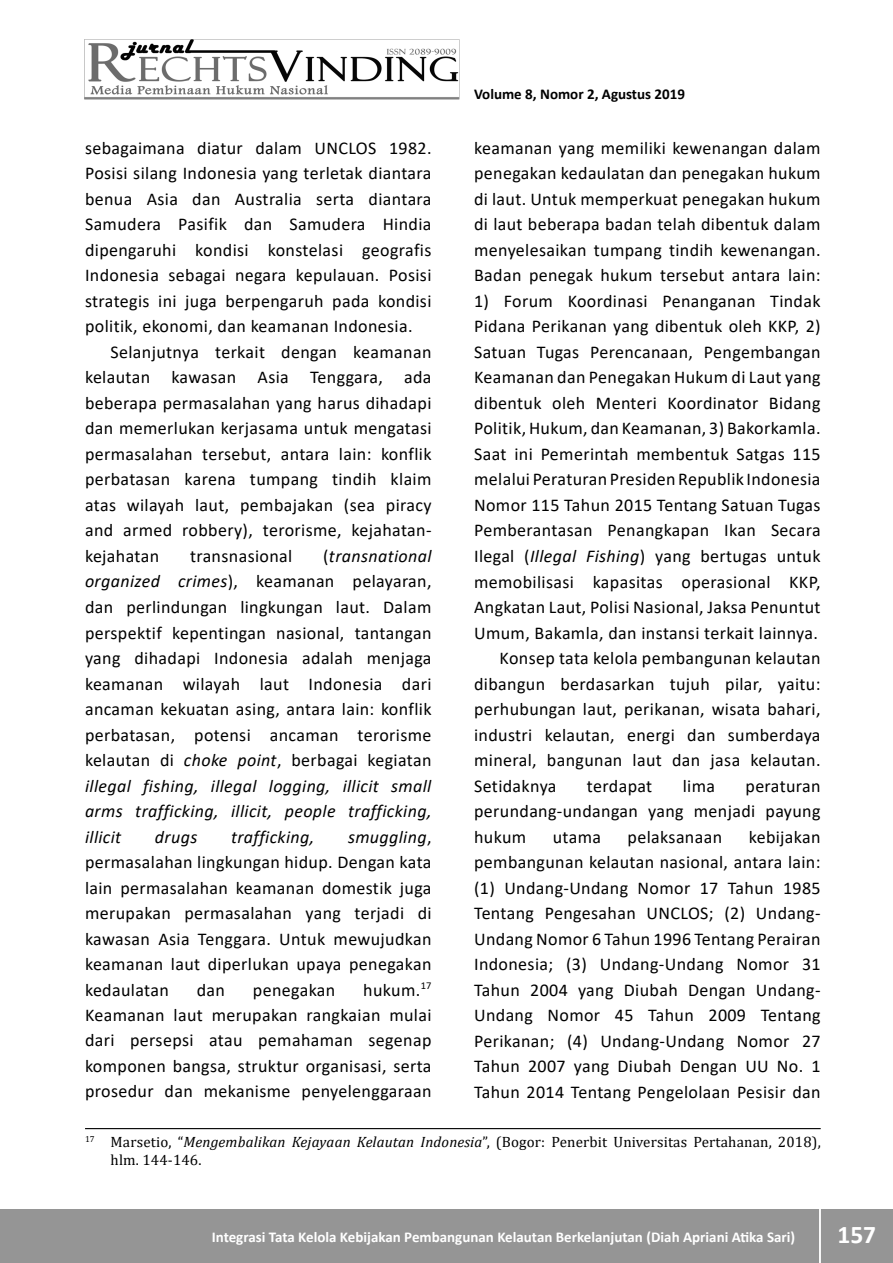
<style>
.page{position:relative;width:893px;height:1263px;background:#fff}
.page>*{position:absolute;margin:0;border:0;box-sizing:border-box;transform-origin:0 0}
.t1{font:700 25.5px "Calibri";color:#fff}
.t2{font:18px/25.5px "Calibri";letter-spacing:.02em;color:#000;text-align:justify}
.t3{font:italic 18px "Calibri";letter-spacing:.02em;color:#000}
.t4{font:15px/18px "Cambria";letter-spacing:.01em;color:#000}
.t5{font:700 15px "Calibri";color:#fff}
.t6{font:700 15px "Calibri";color:#000}
.s1{font-style:italic}
</style>
<div class="page">
<div style="left:0;top:1209px;width:893px;height:54px;background:#959595"></div>
<hr style="left:819px;top:1206px;width:2px;height:57px;background:#fff">
<img style="left:85px;top:39px;width:375px;height:60px">
<hr style="left:85px;top:1128px;width:736px;height:1px;background:#000">
<p class="t6" style="left:474px;top:84px;width:212px">Volume 8, Nomor 2, Agustus 2019</p>
<p class="t2" style="left:85px;top:135px;width:348px">sebagaimana diatur dalam UNCLOS 1982.<br>Posisi silang Indonesia yang terletak diantara benua Asia dan Australia serta diantara Samudera Pasifik dan Samudera Hindia dipengaruhi kondisi konstelasi geografis Indonesia sebagai negara kepulauan. Posisi strategis ini juga berpengaruh pada kondisi politik, ekonomi, dan keamanan Indonesia.</p>
<p class="t2" style="left:85px;top:339px;width:348px;text-indent:26px">Selanjutnya terkait dengan keamanan kelautan kawasan Asia Tenggara, ada beberapa permasalahan yang harus dihadapi dan memerlukan kerjasama untuk mengatasi permasalahan tersebut, antara lain: konflik perbatasan karena tumpang tindih klaim atas wilayah laut, pembajakan (sea piracy and armed robbery), terorisme, kejahatan&shy;kejahatan</p>
<p class="t2" style="left:474px;top:135px;width:348px">keamanan yang memiliki kewenangan dalam penegakan kedaulatan dan penegakan hukum di laut. Untuk memperkuat penegakan hukum di laut beberapa badan telah dibentuk dalam menyelesaikan tumpang tindih kewenangan.<br>Badan penegak hukum tersebut antara lain:</p>
<p class="t2" style="left:474px;top:288px;width:348px">1) Forum Koordinasi Penanganan Tindak</p>
<p class="t2" style="left:474px;top:313px;width:348px">Pidana Perikanan yang dibentuk oleh KKP, 2)</p>
<p class="t2" style="left:474px;top:339px;width:348px">Satuan Tugas Perencanaan, Pengembangan</p>
<p class="t2" style="left:474px;top:364px;width:348px">Keamanan dan Penegakan Hukum di Laut yang</p>
<p class="t2" style="left:474px;top:390px;width:348px">dibentuk oleh Menteri Koordinator Bidang</p>
<p class="t2" style="left:474px;top:415px;width:348px">Politik, Hukum, dan Keamanan, 3) Bakorkamla.</p>
<p class="t2" style="left:474px;top:441px;width:348px">Saat ini Pemerintah membentuk Satgas 115</p>
<p class="t2" style="left:474px;top:466px;width:348px">melalui Peraturan Presiden Republik Indonesia</p>
<p class="t2" style="left:474px;top:492px;width:348px">Nomor 115 Tahun 2015 Tentang Satuan Tugas</p>
<p class="t2" style="left:474px;top:517px;width:348px">Pemberantasan Penangkapan Ikan Secara</p>
<p class="t2" style="left:474px;top:543px;width:348px">Ilegal (<span class="s1">Illegal Fishing</span>) yang bertugas untuk</p>
<p class="t2" style="left:474px;top:568px;width:348px">memobilisasi kapasitas operasional KKP,</p>
<p class="t2" style="left:474px;top:594px;width:348px">Angkatan Laut, Polisi Nasional, Jaksa Penuntut</p>
<p class="t2" style="left:474px;top:619px;width:345px">Umum, Bakamla, dan instansi terkait lainnya.</p>
<p class="t2" style="left:500px;top:645px;width:322px">Konsep tata kelola pembangunan kelautan</p>
<p class="t2" style="left:474px;top:670px;width:348px">dibangun berdasarkan tujuh pilar, yaitu:</p>
<p class="t2" style="left:474px;top:696px;width:348px">perhubungan laut, perikanan, wisata bahari,</p>
<p class="t2" style="left:474px;top:721px;width:348px">industri kelautan, energi dan sumberdaya</p>
<p class="t2" style="left:474px;top:747px;width:348px">mineral, bangunan laut dan jasa kelautan.</p>
<p class="t2" style="left:474px;top:772px;width:84px">Setidaknya</p>
<p class="t2" style="left:587px;top:772px;width:67px">terdapat</p>
<p class="t2" style="left:683px;top:772px;width:34px">lima</p>
<p class="t2" style="left:85px;top:543px;width:348px;text-indent:238px">(<span class="s1">transnational organized crimes</span>), keamanan pelayaran, dan perlindungan lingkungan laut. Dalam perspektif kepentingan nasional, tantangan yang dihadapi Indonesia adalah menjaga keamanan wilayah laut Indonesia dari ancaman kekuatan asing, antara lain: konflik perbatasan, potensi ancaman terorisme kelautan di <span class="s1">choke point</span>, berbagai kegiatan <span class="s1">illegal fishing, illegal logging, illicit small arms trafficking, illicit, people trafficking, illicit</span></p>
<p class="t2" style="left:190px;top:543px;width:104px">transnasional</p>
<p class="t2" style="left:474px;top:772px;width:348px;text-indent:271px">peraturan perundang-undangan yang menjadi payung hukum</p>
<p class="t3" style="left:155px;top:824px;width:44px">drugs</p>
<p class="t3" style="left:231px;top:824px;width:85px">trafficking,</p>
<p class="t2" style="left:85px;top:823px;width:348px;text-indent:263px"><span class="s1">smuggling</span>, permasalahan lingkungan hidup. Dengan kata lain permasalahan keamanan domestik juga merupakan permasalahan yang terjadi di kawasan Asia Tenggara. Untuk mewujudkan keamanan laut diperlukan upaya penegakan kedaulatan</p>
<p class="t2" style="left:474px;top:823px;width:348px;text-indent:275px">kebijakan pembangunan kelautan nasional, antara lain: (1) Undang-Undang Nomor 17 Tahun 1985<br>Tentang Pengesahan UNCLOS; (2) Undang-Undang Nomor 6 Tahun 1996 Tentang Perairan Indonesia; (3) Undang-Undang Nomor 31<br>Tahun 2004 yang Diubah Dengan Undang-Undang Nomor 45 Tahun 2009 Tentang Perikanan; (4) Undang-Undang Nomor 27<br>Tahun 2007 yang Diubah Dengan UU No. 1<br>Tahun 2014 Tentang Pengelolaan Pesisir dan</p>
<p class="t4" style="left:111px;top:1133px;width:712px;text-indent:-26px"><sup>17</sup> Marsetio, “<span class="s1">Mengembalikan Kejayaan Kelautan Indonesia</span>”, (Bogor: Penerbit Universitas Pertahanan, 2018), hlm. 144-146.</p>
<p class="t2" style="left:553px;top:823px;width:50px">utama</p>
<p class="t2" style="left:628px;top:823px;width:96px">pelaksanaan</p>
<p class="t2" style="left:85px;top:976px;width:348px;text-indent:278px">hukum.<sup>17<br></sup>Keamanan laut merupakan rangkaian mulai dari persepsi atau pemahaman segenap komponen bangsa, struktur organisasi, serta prosedur dan mekanisme penyelenggaraan</p>
<p class="t2" style="left:197px;top:976px;width:30px">dan</p>
<p class="t2" style="left:253px;top:976px;width:84px">penegakan</p>
<p class="t5" style="left:212px;top:1227px;width:585px">Integrasi Tata Kelola Kebijakan Pembangunan Kelautan Berkelanjutan (Diah Apriani Atika Sari)</p>
<h1 class="t1" style="left:837px;top:1216px;width:40px">157</h1>
</div>
